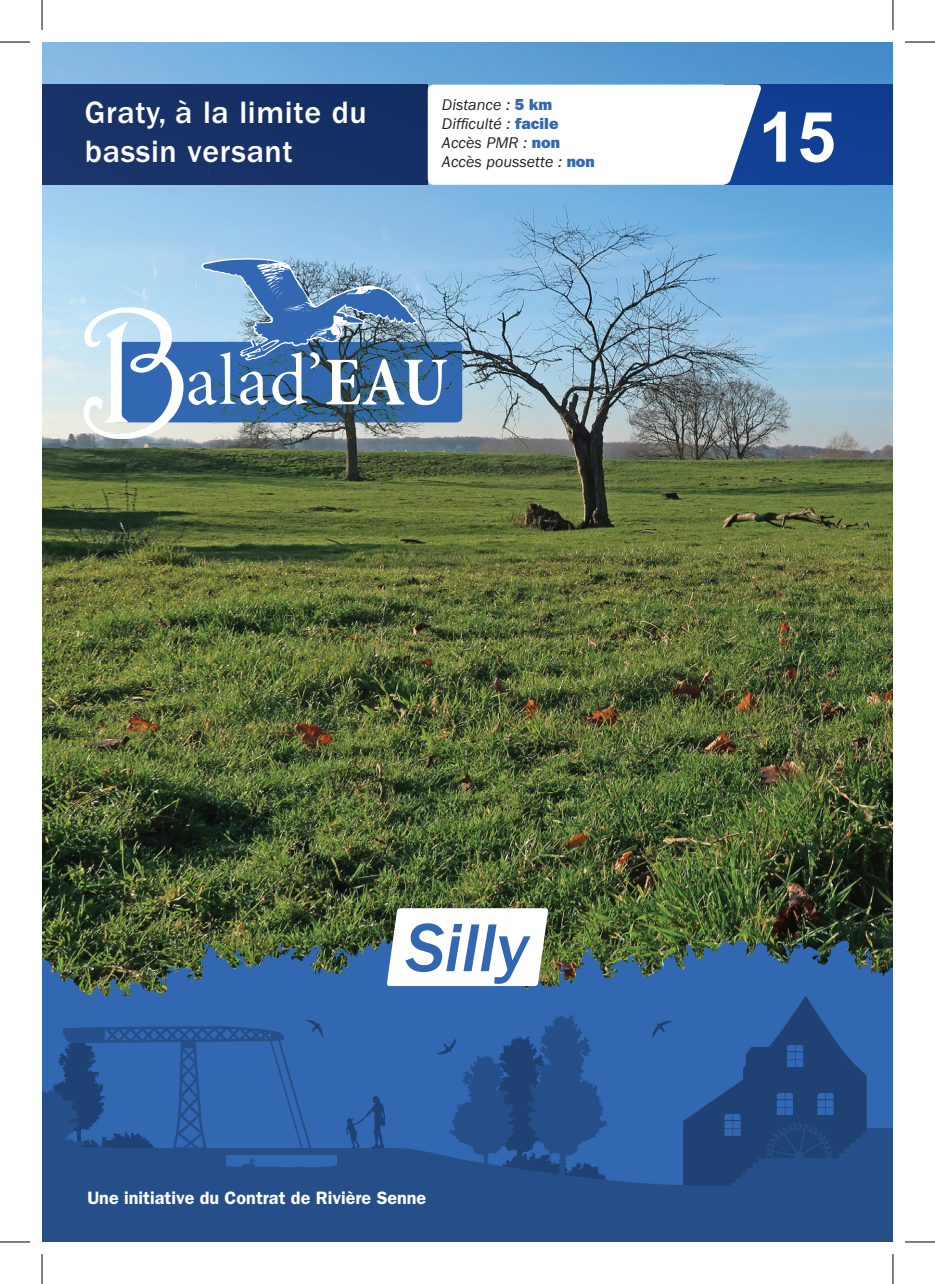
<style>
.page{position:relative;width:935px;height:1284px;background:#fff}
.page>*{position:absolute;margin:0;border:0;box-sizing:border-box;transform-origin:0 0}
.t1{font:70px "ITC Franklin Gothic Std Med It";color:#3268b2}
.t2{font:700 69.6px "Arial";color:#fff}
.t3{font:500 32px/38.4px "ITC Franklin Gothic Std";letter-spacing:.02em;color:#fff}
.t4{font:600 18px "ITC Franklin Gothic Std";color:#fff}
.Infos{font:italic 16px "ITC Franklin Gothic Std";color:#231f20}
.s1{font-family:"ITC Franklin Gothic Std Hvy";font-style:normal;color:#3268b2}
</style>
<div class="page">
<img style="left:42px;top:42px;width:850px;height:896px">
<div style="left:42px;top:85px;width:386px;height:100px;background:#173167"></div>
<div style="left:724px;top:85px;width:168px;height:100px;background:#103e92"></div>
<svg style="left:42px;top:938px;width:850px;height:205px;background:#376493"></svg>
<svg style="left:428px;top:85px;width:333px;height:100px"></svg>
<svg style="left:386px;top:908px;width:162px;height:77px"></svg>
<svg style="left:683px;top:995px;width:209px;height:148px;background:#295594"></svg>
<svg style="left:323px;top:1143px;width:569px;height:98px;background:#264f8b"></svg>
<svg style="left:346px;top:1095px;width:39px;height:53px;background:#2c5c9e"></svg>
<svg style="left:652px;top:1020px;width:20px;height:17px"></svg>
<svg style="left:436px;top:1014px;width:172px;height:211px;background:#285593"></svg>
<svg style="left:42px;top:1019px;width:281px;height:222px;background:#2b599a"></svg>
<div style="left:113px;top:342px;width:349px;height:80px;background:#3268b2;border-radius:6px"></div>
<svg style="left:83px;top:258px;width:364px;height:181px"></svg>
<hr style="left:0;top:42px;width:30px;height:1px;background:#000">
<hr style="left:904px;top:42px;width:30px;height:1px;background:#000">
<hr style="left:0;top:1241px;width:30px;height:1px;background:#000">
<hr style="left:904px;top:1241px;width:30px;height:1px;background:#000">
<hr style="left:42px;top:0;width:1px;height:30px;background:#000">
<hr style="left:42px;top:1253px;width:1px;height:30px;background:#000">
<hr style="left:892px;top:0;width:1px;height:30px;background:#000">
<hr style="left:892px;top:1253px;width:1px;height:30px;background:#000">
<p class="t3" style="left:85px;top:94px;width:283px">Graty, à la limite du bassin versant</p>
<p class="Infos" style="left:442px;top:96px;width:112px">Distance : <span class="s1">5 km</span></p>
<p class="Infos" style="left:442px;top:115px;width:118px">Difficulté : <span class="s1">facile</span></p>
<p class="Infos" style="left:442px;top:134px;width:120px">Accès PMR : <span class="s1">non</span></p>
<p class="Infos" style="left:442px;top:153px;width:154px">Accès poussette : <span class="s1">non</span></p>
<p class="t2" style="left:758px;top:91px;width:79px">15</p>
<p class="t1" style="left:406px;top:908px;width:124px">Silly</p>
<p class="t4" style="left:87px;top:1186px;width:340px">Une initiative du Contrat de Rivière Senne</p>
</div>
